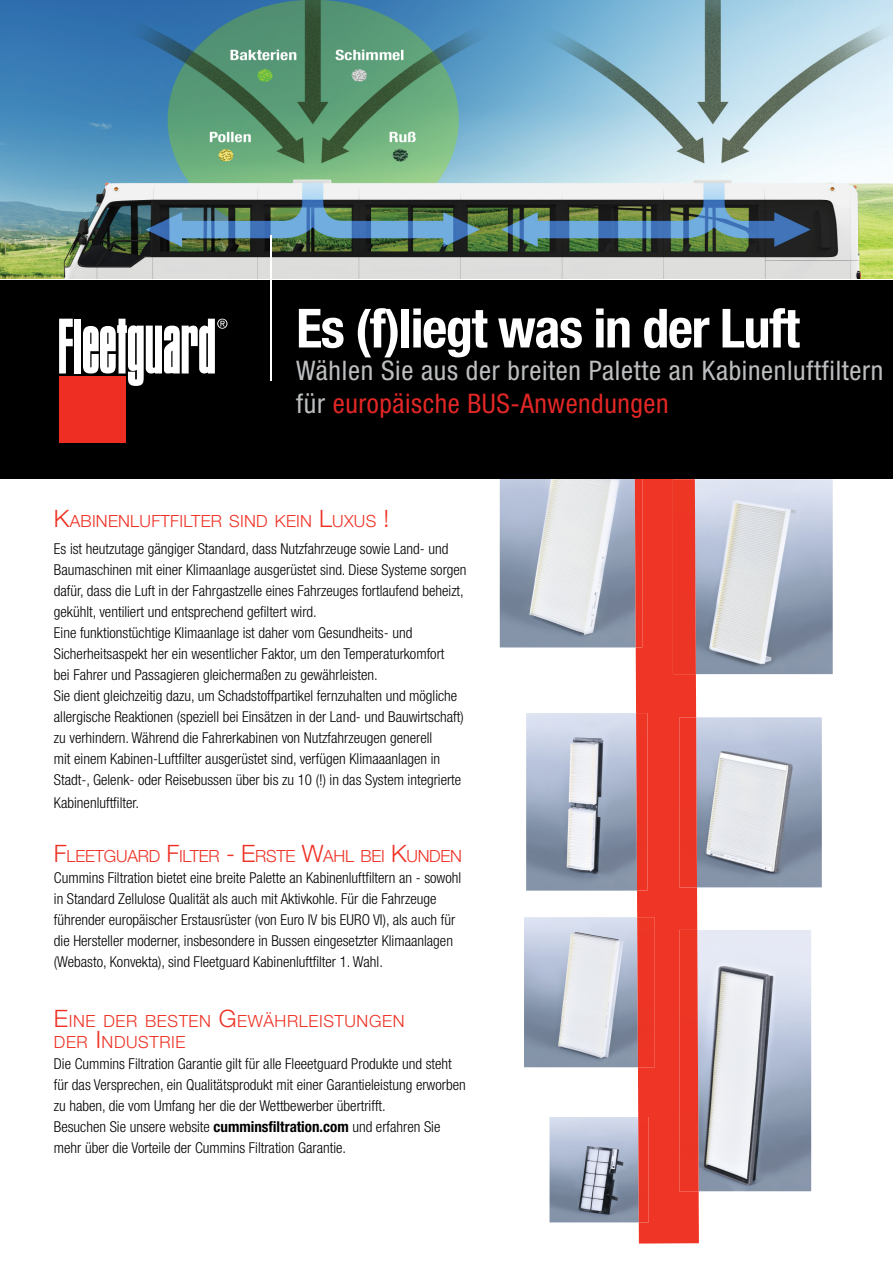
<style>
.page{position:relative;width:893px;height:1263px;background:#fff}
.page>*{position:absolute;margin:0;border:0;box-sizing:border-box;transform-origin:0 0}
.t1{font:700 condensed 54px "Helvetica Neue LT Std";letter-spacing:-.025em;color:#fff}
.t2{font:condensed 27px/33px "Helvetica Neue LT Std";letter-spacing:.025em;color:#bcbec0}
.t3{font:300 16.8px/21px "Helvetica Neue LT Std";letter-spacing:.035em;color:#ee3124}
.t4{font:300 16.8px "Helvetica Neue LT Std";letter-spacing:-.015em;color:#ee3124}
.t5{font:300 16.8px "Helvetica Neue LT Std";letter-spacing:.015em;color:#ee3124}
.t6{font:300 condensed 15px/21px "Helvetica Neue LT Std";color:#000}
.s1{color:#e12726}
.s2{font-size:24px}
.s3{font-weight:700}
</style>
<div class="page">
<img style="left:699px;top:717px;width:122px;height:170px">
<img style="left:526px;top:713px;width:108px;height:178px">
<img style="left:699px;top:479px;width:133px;height:195px">
<img style="left:500px;top:479px;width:134px;height:168px">
<img style="left:699px;top:930px;width:112px;height:261px">
<img style="left:524px;top:917px;width:110px;height:150px">
<img style="left:549px;top:1117px;width:85px;height:105px">
<svg style="left:634px;top:479px;width:65px;height:765px;background:#e94134"></svg>
<div style="left:673px;top:479px;width:23px;height:195px;background:#ed3525"></div>
<div style="left:0;top:280px;width:892px;height:199px;background:#000"></div>
<img style="left:0;top:0;width:892px;height:279px">
<hr style="left:270px;top:235px;width:2px;height:145px;background:#fff">
<div style="left:59px;top:377px;width:66px;height:66px;background:#ee2e22"></div>
<div style="left:74px;top:319px;width:7px;height:55px;background:#fff"></div>
<svg style="left:59px;top:319px;width:14px;height:55px"></svg>
<svg style="left:83px;top:319px;width:144px;height:67px"></svg>
<h1 class="t1" style="left:296px;top:308px;width:505px">Es (f)liegt was in der Luft</h1>
<h2 class="t2" style="left:296px;top:357px;width:588px">Wählen Sie aus der breiten Palette an Kabinenluftfiltern für <span class="s1">europäische BUS-Anwendungen</span></h2>
<p class="t5" style="left:54px;top:511px;width:337px"><span class="s2">K</span>ABINENLUFTFILTER SIND KEIN <span class="s2">L</span>UXUS <span class="s2">!</span></p>
<p class="t6" style="left:54px;top:539px;width:414px">Es ist heutzutage gängiger Standard, dass Nutzfahrzeuge sowie Land- und Baumaschinen mit einer Klimaanlage ausgerüstet sind. Diese Systeme sorgen dafür, dass die Luft in der Fahrgastzelle eines Fahrzeuges fortlaufend beheizt, gekühlt, ventiliert und entsprechend gefiltert wird.<br>Eine funktionstüchtige Klimaanlage ist daher vom Gesundheits- und Sicherheitsaspekt her ein wesentlicher Faktor, um den Temperaturkomfort<br>bei Fahrer und Passagieren gleichermaßen zu gewährleisten.<br>Sie dient gleichzeitig dazu, um Schadstoffpartikel fernzuhalten und mögliche allergische Reaktionen (speziell bei Einsätzen in der Land- und Bauwirtschaft) zu verhindern. Während die Fahrerkabinen von Nutzfahrzeugen generell<br>mit einem Kabinen-Luftfilter ausgerüstet sind, verfügen Klimaaanlagen in Stadt-, Gelenk- oder Reisebussen über bis zu 10 (!) in das System integrierte</p>
<p class="t6" style="left:54px;top:793px;width:87px">Kabinenluftfilter.</p>
<p class="t4" style="left:54px;top:846px;width:409px"><span class="s2">F</span>LEETGUARD <span class="s2">F</span>ILTER <span class="s2">- E</span>RSTE <span class="s2">W</span>AHL BEI <span class="s2">K</span>UNDEN</p>
<p class="t6" style="left:54px;top:868px;width:409px">Cummins Filtration bietet eine breite Palette an Kabinenluftfiltern an - sowohl in Standard Zellulose Qualität als auch mit Aktivkohle. Für die Fahrzeuge führender europäischer Erstausrüster (von Euro IV bis EURO VI), als auch für die Hersteller moderner, insbesondere in Bussen eingesetzter Klimaanlagen (Webasto, Konvekta), sind Fleetguard Kabinenluftfilter 1. Wahl.</p>
<p class="t3" style="left:54px;top:1010px;width:352px"><span class="s2">E</span>INE DER BESTEN <span class="s2">G</span>EWÄHRLEISTUNGEN<br>DER <span class="s2">I</span>NDUSTRIE</p>
<p class="t6" style="left:54px;top:1054px;width:413px">Die Cummins Filtration Garantie gilt für alle Fleeetguard Produkte und steht für das Versprechen, ein Qualitätsprodukt mit einer Garantieleistung erworben zu haben, die vom Umfang her die der Wettbewerber übertrifft.<br>Besuchen Sie unsere website <span class="s3">cumminsfiltration.com</span> und erfahren Sie mehr über die Vorteile der Cummins Filtration Garantie.</p>
</div>
